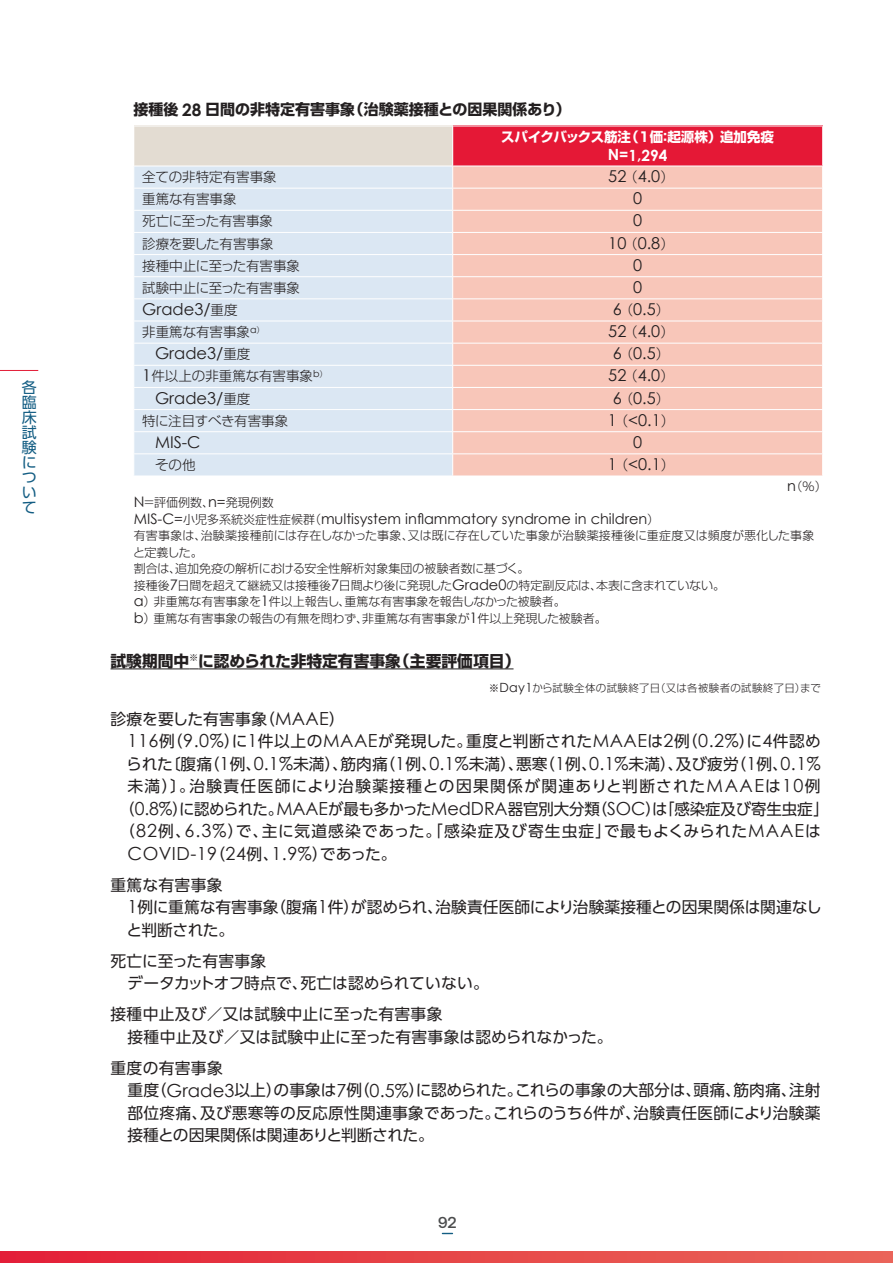
<style>
.page{position:relative;width:893px;height:1263px;background:#fff}
.page>*{position:absolute;margin:0;border:0;box-sizing:border-box;transform-origin:0 0}
.t1{font:18px "Century Gothic";letter-spacing:.025em;color:#231f20}
.t2{font:16.35px "Century Gothic";color:#231f20}
.t3{font:500 15.9px "Aeonik";color:#4b4c4d}
.t4{font:15.75px/22.5px "UD Shin Go Pro";letter-spacing:.005em;color:#231f20}
.t5{font:15.75px "UD Shin Go Pro";letter-spacing:.025em;color:#231f20}
.t6{font:15.75px "UD Shin Go Pro";letter-spacing:.055em;color:#231f20}
.t7{font:15.75px "UD Shin Go Pro";letter-spacing:.085em;color:#231f20}
.t8{font:700 15.75px "Shin Go Pro";color:#231f20}
.t9{font:700 15.45px "Century Gothic";color:#fff}
.t10{font:700 15px "UD Shin Go Pro";color:#231f20}
.t11{font:15px/15px "UD Shin Go Pro";color:#135d83;text-align:justify}
.t12{font:14.55px "Century Gothic";color:#231f20}
.t13{font:300 13.5px "Shin Go Pro";color:#231f20}
.t14{font:700 13.5px "Shin Go Pro";letter-spacing:-.035em;color:#fff}
.t15{font:300 13.5px "Shin Go Pro";letter-spacing:-.02em;color:#231f20}
.t16{font:300 13.5px "Shin Go Pro";letter-spacing:-.025em;color:#231f20}
.t17{font:300 12px/16.5px "Shin Go Pro";color:#231f20}
.t18{font:300 10.5px "Shin Go Pro";letter-spacing:.03em;color:#231f20}
.s1{font-family:"Century Gothic";font-size:17.1px}
.s2{font-family:"Shin Go Pro"}
.s3{font-family:"UD Shin Go Pro"}
.s4{font-family:"Shin Go Pro";font-weight:300;font-size:13.5px}
.s5{font-family:"Century Gothic";font-weight:400;font-size:16.35px}
.s6{font-family:"Century Gothic";font-weight:400;font-size:14.55px}
.s7{font-family:"Shin Go Pro";font-weight:300;font-size:12px}
.s8{font-family:"Century Gothic";font-weight:400;font-size:12.75px}
.s9{font-family:"Century Gothic";font-size:18px}
.s10{font-family:"UD Shin Go Pro";font-size:15.75px}
</style>
<div class="page">
<hr style="left:0;top:370px;width:38px;height:1px;background:#e31d38">
<svg style="left:0;top:1251px;width:893px;height:12px;background:#e64348"></svg>
<div style="left:134px;top:126px;width:319px;height:40px;background:#e3dcd2"></div>
<div style="left:453px;top:126px;width:370px;height:40px;background:#e51836"></div>
<div style="left:134px;top:167px;width:318px;height:309px;background:#dbe7f3"></div>
<div style="left:453px;top:167px;width:369px;height:309px;background:#f8c6b9"></div>
<hr style="left:133px;top:126px;width:320px;height:1px;background:#fff">
<hr style="left:453px;top:126px;width:370px;height:1px;background:#fff">
<hr style="left:452px;top:126px;width:1px;height:40px;background:#fff">
<hr style="left:822px;top:126px;width:1px;height:40px;background:#fff">
<hr style="left:133px;top:188px;width:320px;height:1px;background:#fff">
<hr style="left:453px;top:188px;width:370px;height:1px;background:#fff">
<hr style="left:133px;top:210px;width:320px;height:1px;background:#fff">
<hr style="left:453px;top:210px;width:370px;height:1px;background:#fff">
<hr style="left:133px;top:232px;width:320px;height:1px;background:#fff">
<hr style="left:453px;top:232px;width:370px;height:1px;background:#fff">
<hr style="left:133px;top:254px;width:320px;height:1px;background:#fff">
<hr style="left:453px;top:254px;width:370px;height:1px;background:#fff">
<hr style="left:133px;top:276px;width:320px;height:1px;background:#fff">
<hr style="left:453px;top:276px;width:370px;height:1px;background:#fff">
<hr style="left:133px;top:298px;width:320px;height:1px;background:#fff">
<hr style="left:453px;top:298px;width:370px;height:1px;background:#fff">
<hr style="left:133px;top:321px;width:320px;height:1px;background:#fff">
<hr style="left:453px;top:321px;width:370px;height:1px;background:#fff">
<hr style="left:133px;top:343px;width:320px;height:1px;background:#fff">
<hr style="left:453px;top:343px;width:370px;height:1px;background:#fff">
<hr style="left:133px;top:365px;width:320px;height:1px;background:#fff">
<hr style="left:453px;top:365px;width:370px;height:1px;background:#fff">
<hr style="left:133px;top:387px;width:320px;height:1px;background:#fff">
<hr style="left:453px;top:387px;width:370px;height:1px;background:#fff">
<hr style="left:133px;top:409px;width:320px;height:1px;background:#fff">
<hr style="left:453px;top:409px;width:370px;height:1px;background:#fff">
<hr style="left:133px;top:431px;width:320px;height:1px;background:#fff">
<hr style="left:453px;top:431px;width:370px;height:1px;background:#fff">
<hr style="left:133px;top:453px;width:320px;height:1px;background:#fff">
<hr style="left:453px;top:453px;width:370px;height:1px;background:#fff">
<svg style="left:822px;top:166px;width:1px;height:310px"></svg>
<hr style="left:111px;top:668px;width:78px;height:1px;background:#231f20">
<hr style="left:198px;top:668px;width:315px;height:1px;background:#231f20">
<p class="t11" style="left:22px;top:379px;width:16px">各臨床試験について</p>
<p class="t10" style="left:134px;top:97px;width:438px">接種後 <span class="s1">28</span> 日間<span class="s2">の</span>非特定有害事象<span class="s2">（</span>治験薬接種<span class="s2">との</span>因果関係<span class="s2">あり）</span></p>
<p class="t14" style="left:501px;top:126px;width:274px">スパイクバックス<span class="s3">筋注</span>（１<span class="s3">価</span>：<span class="s3">起源株</span>）<span class="s3">追加免疫</span></p>
<p class="t9" style="left:608px;top:143px;width:61px">N=1,294</p>
<p class="t13" style="left:142px;top:166px;width:136px">全ての非特定有害事象</p>
<p class="t2" style="left:608px;top:165px;width:67px">52 <span class="s4">（</span>4.0<span class="s4">）</span></p>
<p class="t13" style="left:142px;top:188px;width:96px">重篤な有害事象</p>
<p class="t2" style="left:633px;top:187px;width:11px">0</p>
<p class="t15" style="left:142px;top:210px;width:132px">死亡に至った有害事象</p>
<p class="t2" style="left:633px;top:209px;width:11px">0</p>
<p class="t15" style="left:142px;top:232px;width:133px">診療を要した有害事象</p>
<p class="t2" style="left:608px;top:231px;width:67px">10 <span class="s4">（</span>0.8<span class="s4">）</span></p>
<p class="t13" style="left:142px;top:255px;width:159px">接種中止に至った有害事象</p>
<p class="t2" style="left:633px;top:253px;width:11px">0</p>
<p class="t13" style="left:142px;top:277px;width:159px">試験中止に至った有害事象</p>
<p class="t2" style="left:633px;top:276px;width:11px">0</p>
<p class="t2" style="left:142px;top:298px;width:97px">Grade3/<span class="s4">重度</span></p>
<p class="t2" style="left:613px;top:298px;width:58px">6 <span class="s4">（</span>0.5<span class="s4">）</span></p>
<p class="t13" style="left:142px;top:321px;width:124px">非重篤な有害事象<sup>a</sup><sup>）</sup></p>
<p class="t2" style="left:608px;top:320px;width:67px">52 <span class="s4">（</span>4.0<span class="s4">）</span></p>
<p class="t2" style="left:155px;top:342px;width:97px">Grade3/<span class="s4">重度</span></p>
<p class="t2" style="left:613px;top:342px;width:58px">6 <span class="s4">（</span>0.5<span class="s4">）</span></p>
<p class="t13" style="left:142px;top:365px;width:187px"><span class="s5">1</span>件以上の非重篤な有害事象<sup>b</sup><sup>）</sup></p>
<p class="t2" style="left:608px;top:364px;width:67px">52 <span class="s4">（</span>4.0<span class="s4">）</span></p>
<p class="t2" style="left:155px;top:386px;width:97px">Grade3/<span class="s4">重度</span></p>
<p class="t2" style="left:613px;top:386px;width:58px">6 <span class="s4">（</span>0.5<span class="s4">）</span></p>
<p class="t16" style="left:142px;top:410px;width:148px">特に注目すべき有害事象</p>
<p class="t2" style="left:608px;top:408px;width:68px">1 <span class="s4">（</span>&lt;0.1<span class="s4">）</span></p>
<p class="t2" style="left:155px;top:431px;width:47px">MIS-C</p>
<p class="t2" style="left:633px;top:431px;width:11px">0</p>
<p class="t13" style="left:155px;top:454px;width:42px">その他</p>
<p class="t2" style="left:608px;top:453px;width:68px">1 <span class="s4">（</span>&lt;0.1<span class="s4">）</span></p>
<p class="t17" style="left:787px;top:476px;width:41px"><span class="s6">n</span>（％）</p>
<p class="t17" style="left:134px;top:493px;width:141px"><span class="s6">N</span>＝評価例数、<span class="s6">n=</span>発現例数</p>
<p class="t12" style="left:134px;top:508px;width:527px">MIS-C=<span class="s7">小児多系統炎症性症候群（</span>multisystem inflammatory syndrome in children<span class="s7">）</span></p>
<p class="t17" style="left:133px;top:526px;width:683px">有害事象は、治験薬接種前には存在しなかった事象、又は既に存在していた事象が治験薬接種後に重症度又は頻度が悪化した事象と定義した。<br>割合は、追加免疫の解析における安全性解析対象集団の被験者数に基づく。<br>接種後<span class="s6">7</span>日間を超えて継続又は接種後<span class="s6">7</span>日間より後に発現した<span class="s6">Grade0</span>の特定副反応は、本表に含まれていない。<br><span class="s6">a</span>）非重篤な有害事象を<span class="s6">1</span>件以上報告し、重篤な有害事象を報告しなかった被験者。<br><span class="s6">b</span>）重篤な有害事象の報告の有無を問わず、非重篤な有害事象が<span class="s6">1</span>件以上発現した被験者。</p>
<p class="t8" style="left:111px;top:648px;width:411px">試験期間中<sup>※</sup>に認められた非特定有害事象（主要評価項目）</p>
<p class="t18" style="left:489px;top:679px;width:334px">※<span class="s8">Day1</span>から試験全体の試験終了日（又は各被験者の試験終了日）まで</p>
<p class="t4" style="left:111px;top:707px;width:236px">診療を要した有害事象（<span class="s9">MAAE</span>）</p>
<p class="t5" style="left:128px;top:728px;width:695px"><span class="s9">116</span>例（<span class="s9">9.0%</span>）に<span class="s9">1</span>件以上の<span class="s9">MAAE</span>が発現した。重度と判断された<span class="s9">MAAE</span>は<span class="s9">2</span>例（<span class="s9">0.2%</span>）に<span class="s9">4</span>件認め</p>
<p class="t4" style="left:126px;top:752px;width:696px">られた〔腹痛（<span class="s9">1</span>例、<span class="s9">0.1%</span>未満）、筋肉痛（<span class="s9">1</span>例、<span class="s9">0.1%</span>未満）、悪寒（<span class="s9">1</span>例、<span class="s9">0.1%</span>未満）、及び疲労（<span class="s9">1</span>例、<span class="s9">0.1%</span></p>
<p class="t7" style="left:128px;top:773px;width:695px">未満）〕。治験責任医師により治験薬接種との因果関係が関連ありと判断された<span class="s9">MAAE</span>は<span class="s9">10</span>例</p>
<p class="t4" style="left:119px;top:797px;width:711px">（<span class="s9">0.8%</span>）に認められた。<span class="s9">MAAE</span>が最も多かった<span class="s9">MedDRA</span>器官別大分類（<span class="s9">SOC</span>）は「感染症及び寄生虫症」</p>
<p class="t6" style="left:119px;top:818px;width:703px">（<span class="s9">82</span>例、<span class="s9">6.3%</span>）で、主に気道感染であった。「感染症及び寄生虫症」で最もよくみられた<span class="s9">MAAE</span>は</p>
<p class="t1" style="left:128px;top:841px;width:271px">COVID-19<span class="s10">（</span>24<span class="s10">例、</span>1.9%<span class="s10">）であった。</span></p>
<p class="t4" style="left:127px;top:873px;width:697px;text-indent:-16px">重篤な有害事象<br><span class="s9">1</span>例に重篤な有害事象（腹痛<span class="s9">1</span>件）が認められ、治験責任医師により治験薬接種との因果関係は関連なしと判断された。</p>
<p class="t4" style="left:127px;top:949px;width:363px;text-indent:-17px">死亡に至った有害事象<br>データカットオフ時点で、死亡は認められていない。</p>
<p class="t4" style="left:128px;top:1002px;width:486px;text-indent:-17px">接種中止及び／又は試験中止に至った有害事象<br>接種中止及び／又は試験中止に至った有害事象は認められなかった。</p>
<p class="t4" style="left:128px;top:1056px;width:695px;text-indent:-17px">重度の有害事象<br>重度（<span class="s9">Grade3</span>以上）の事象は<span class="s9">7</span>例（<span class="s9">0.5%</span>）に認められた。これらの事象の大部分は、頭痛、筋肉痛、注射部位疼痛、及び悪寒等の反応原性関連事象であった。これらのうち<span class="s9">6</span>件が、治験責任医師により治験薬接種との因果関係は関連ありと判断された。</p>
<p class="t3" style="left:438px;top:1214px;width:20px">92</p>
</div>
